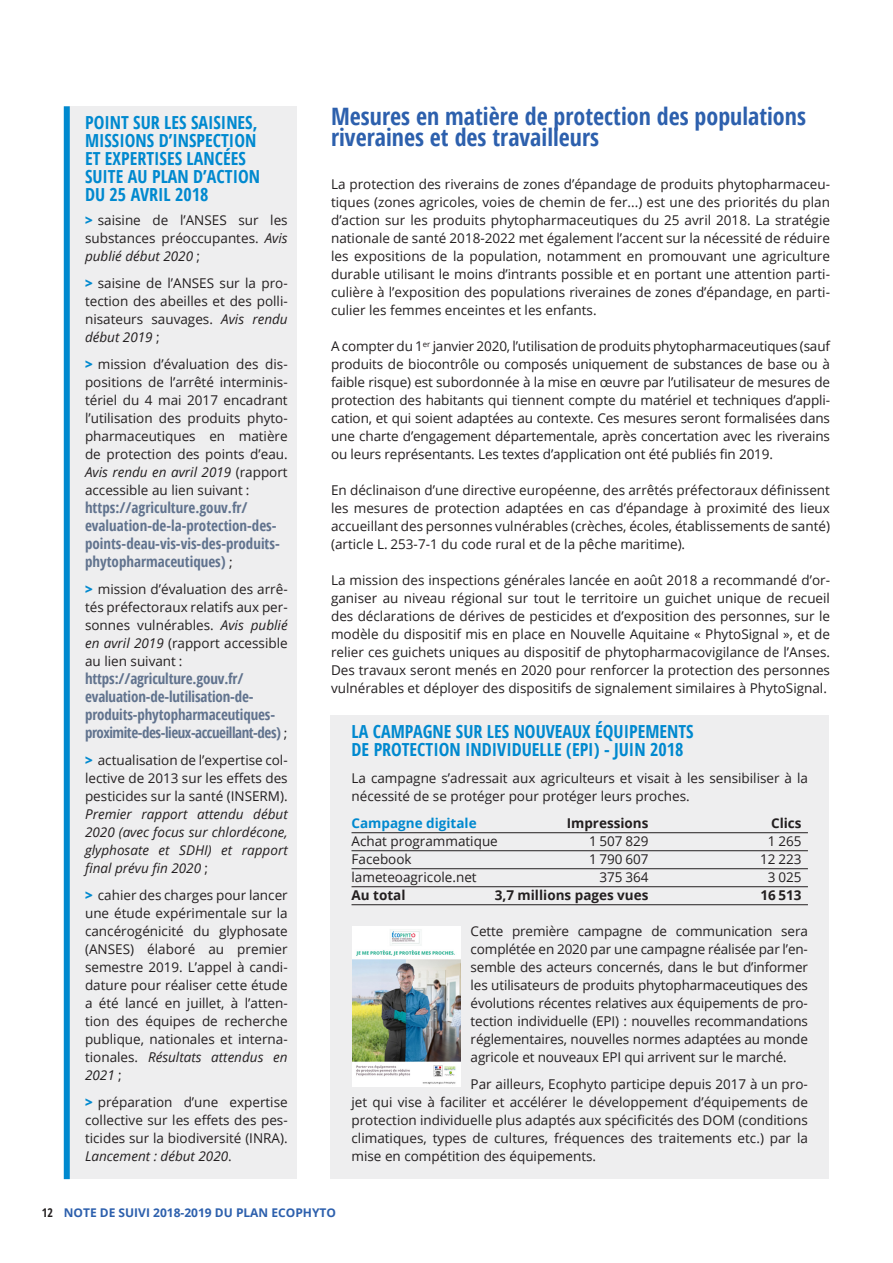
<style>
.page{position:relative;width:893px;height:1263px;background:#fff}
.page>*{position:absolute;margin:0;border:0;box-sizing:border-box;transform-origin:0 0}
.t1{font:700 condensed 24px/21px "Open Sans";color:#2d60ad}
.t2{font:700 condensed 18px/18px "Open Sans";color:#0089cf}
.t3{font:700 condensed 15px/18px "Open Sans";letter-spacing:-.01em;color:#61738e}
.t4{font:13.5px/18px "Open Sans";color:#231f20;text-align:justify}
.t5{font:italic 13.5px/18px "Open Sans";color:#231f20;text-align:justify}
.t6{font:700 13.5px "Open Sans";color:#231f20}
.t7{font:700 13.5px "Open Sans";color:#0089cf}
.t8{font:700 12px "Open Sans";color:#2d60ad}
.s1{font-weight:800;color:#0089cf}
.s2{font-style:italic}
.s3{font-weight:400;font-stretch:normal;font-size:13.5px;color:#231f20}
.s4{font-style:normal}
.s5{font-stretch:condensed;color:#231f20}
</style>
<div class="page">
<div style="left:64px;top:106px;width:232px;height:1073px;background:#eeeeef"></div>
<div style="left:64px;top:106px;width:6px;height:1073px;background:#0089cf"></div>
<div style="left:330px;top:716px;width:499px;height:463px;background:#eeeeef"></div>
<hr style="left:351px;top:832px;width:457px;height:1px;background:#231f20">
<hr style="left:351px;top:850px;width:457px;height:1px;background:#231f20">
<hr style="left:351px;top:868px;width:457px;height:1px;background:#231f20">
<hr style="left:351px;top:886px;width:457px;height:1px;background:#231f20">
<hr style="left:351px;top:904px;width:457px;height:1px;background:#231f20">
<img style="left:353px;top:927px;width:107px;height:159px">
<h2 class="t2" style="left:85px;top:113px;width:177px">POINT SUR LES SAISINES,<br>MISSIONS D’INSPECTION<br>ET EXPERTISES LANCÉES<br>SUITE AU PLAN D’ACTION<br>DU 25 AVRIL 2018</h2>
<p class="t4" style="left:85px;top:211px;width:204px"><span class="s1">&gt;</span> saisine de l’ANSES sur les substances préoccupantes. <span class="s2">Avis publié début 2020</span> ;</p>
<p class="t4" style="left:85px;top:274px;width:204px"><span class="s1">&gt;</span> saisine de l’ANSES sur la pro&shy;tection des abeilles et des polli&shy;nisateurs sauvages. <span class="s2">Avis rendu début 2019</span> ;</p>
<p class="t4" style="left:85px;top:355px;width:204px"><span class="s1">&gt;</span> mission d’évaluation des dis&shy;positions de l’arrêté interminis&shy;tériel du 4 mai 2017 encadrant l’utilisation des produits phyto&shy;pharmaceutiques en matière de protection des points d’eau.<br><span class="s2">Avis rendu en avril 2019</span> (rapport accessible au lien suivant :</p>
<p class="t3" style="left:85px;top:498px;width:196px">https://agriculture.gouv.fr/ evaluation-de-la-protection-des&shy;points-deau-vis-vis-des-produits&shy;phytopharmaceutiques) <span class="s3">;</span></p>
<p class="t4" style="left:85px;top:580px;width:204px"><span class="s1">&gt;</span> mission d’évaluation des arrê&shy;tés préfectoraux relatifs aux per&shy;sonnes vulnérables. <span class="s2">Avis publié en avril 2019</span> (rapport accessible au lien suivant :</p>
<p class="t3" style="left:85px;top:669px;width:204px">https://agriculture.gouv.fr/ evaluation-de-lutilisation-de&shy;produits-phytopharmaceutiques&shy;proximite-des-lieux-accueillant-des) <span class="s3">;</span></p>
<p class="t4" style="left:85px;top:751px;width:204px"><span class="s1">&gt;</span> actualisation de l’expertise col&shy;lective de 2013 sur les effets des pesticides sur la santé (INSERM).</p>
<p class="t5" style="left:85px;top:805px;width:204px">Premier rapport attendu début 2020 (avec focus sur chlordécone, glyphosate et SDHI) et rapport final prévu fin 2020 <span class="s4">;</span></p>
<p class="t4" style="left:85px;top:886px;width:204px"><span class="s1">&gt;</span> cahier des charges pour lancer une étude expérimentale sur la cancérogénicité du glyphosate (ANSES) élaboré au premier semestre 2019. L’appel à candi&shy;dature pour réaliser cette étude a été lancé en juillet, à l’atten&shy;tion des équipes de recherche publique, nationales et interna&shy;tionales. <span class="s2">Résultats attendus en 2021</span> ;</p>
<p class="t4" style="left:85px;top:1093px;width:204px"><span class="s1">&gt;</span> préparation d’une expertise collective sur les effets des pes&shy;ticides sur la biodiversité (INRA).<br><span class="s2">Lancement : début 2020</span>.</p>
<h1 class="t1" style="left:331px;top:105px;width:476px">Mesures en matière de protection des populations riveraines et des travailleurs</h1>
<p class="t4" style="left:331px;top:175px;width:500px">La protection des riverains de zones d’épandage de produits phytopharmaceu&shy;tiques (zones agricoles, voies de chemin de fer...) est une des priorités du plan d’action sur les produits phytopharmaceutiques du 25 avril 2018. La stratégie nationale de santé 2018-2022 met également l’accent sur la nécessité de réduire les expositions de la population, notamment en promouvant une agriculture durable utilisant le moins d’intrants possible et en portant une attention parti&shy;culière à l’exposition des populations riveraines de zones d’épandage, en parti&shy;culier les femmes enceintes et les enfants.</p>
<p class="t4" style="left:331px;top:337px;width:500px">A compter du 1<sup>er</sup> janvier 2020, l’utilisation de produits phytopharmaceutiques (sauf produits de biocontrôle ou composés uniquement de substances de base ou à faible risque) est subordonnée à la mise en œuvre par l’utilisateur de mesures de protection des habitants qui tiennent compte du matériel et techniques d’appli&shy;cation, et qui soient adaptées au contexte. Ces mesures seront formalisées dans une charte d’engagement départementale, après concertation avec les riverains ou leurs représentants. Les textes d’application ont été publiés fin 2019.</p>
<p class="t4" style="left:331px;top:481px;width:500px">En déclinaison d’une directive européenne, des arrêtés préfectoraux définissent les mesures de protection adaptées en cas d’épandage à proximité des lieux accueillant des personnes vulnérables (crèches, écoles, établissements de santé) (article L. 253-7-1 du code rural et de la pêche maritime).</p>
<p class="t4" style="left:331px;top:571px;width:500px">La mission des inspections générales lancée en août 2018 a recommandé d’or&shy;ganiser au niveau régional sur tout le territoire un guichet unique de recueil des déclarations de dérives de pesticides et d’exposition des personnes, sur le modèle du dispositif mis en place en Nouvelle Aquitaine « PhytoSignal », et de relier ces guichets uniques au dispositif de phytopharmacovigilance de l’Anses.<br>Des travaux seront menés en 2020 pour renforcer la protection des personnes vulnérables et déployer des dispositifs de signalement similaires à PhytoSignal.</p>
<h2 class="t2" style="left:351px;top:722px;width:344px">LA CAMPAGNE SUR LES NOUVEAUX ÉQUIPEMENTS<br>DE PROTECTION INDIVIDUELLE (EPI) - JUIN 2018</h2>
<p class="t4" style="left:351px;top:769px;width:458px">La campagne s’adressait aux agriculteurs et visait à les sensibiliser à la nécessité de se protéger pour protéger leurs proches.</p>
<p class="t7" style="left:351px;top:814px;width:127px">Campagne digitale</p>
<p class="t6" style="left:567px;top:814px;width:83px">Impressions</p>
<p class="t6" style="left:771px;top:814px;width:32px">Clics</p>
<p class="t4" style="left:351px;top:832px;width:148px">Achat programmatique</p>
<p class="t4" style="left:589px;top:832px;width:61px">1 507 829</p>
<p class="t4" style="left:768px;top:832px;width:35px">1 265</p>
<p class="t4" style="left:351px;top:850px;width:62px">Facebook</p>
<p class="t4" style="left:589px;top:850px;width:61px">1 790 607</p>
<p class="t4" style="left:760px;top:850px;width:43px">12 223</p>
<p class="t4" style="left:351px;top:868px;width:127px">lameteoagricole.net</p>
<p class="t4" style="left:599px;top:868px;width:51px">375 364</p>
<p class="t4" style="left:768px;top:868px;width:35px">3 025</p>
<p class="t6" style="left:351px;top:886px;width:56px">Au total</p>
<p class="t6" style="left:495px;top:886px;width:155px">3,7 millions pages vues</p>
<p class="t6" style="left:760px;top:886px;width:43px">16 513</p>
<p class="t4" style="left:471px;top:922px;width:339px">Cette première campagne de communication sera complétée en 2020 par une campagne réalisée par l’en&shy;semble des acteurs concernés, dans le but d’informer les utilisateurs de produits phytopharmaceutiques des évolutions récentes relatives aux équipements de pro&shy;tection individuelle (EPI) : nouvelles recommandations réglementaires, nouvelles normes adaptées au monde agricole et nouveaux EPI qui arrivent sur le marché.</p>
<p class="t4" style="left:351px;top:1075px;width:458px;text-indent:119px">Par ailleurs, Ecophyto participe depuis 2017 à un pro&shy;jet qui vise à faciliter et accélérer le développement d’équipements de protection individuelle plus adaptés aux spécificités des DOM (conditions climatiques, types de cultures, fréquences des traitements etc.) par la mise en compétition des équipements.</p>
<p class="t8" style="left:42px;top:1204px;width:296px"><span class="s5">12</span> NOTE DE SUIVI 2018-2019 DU PLAN ECOPHYTO</p>
</div>
